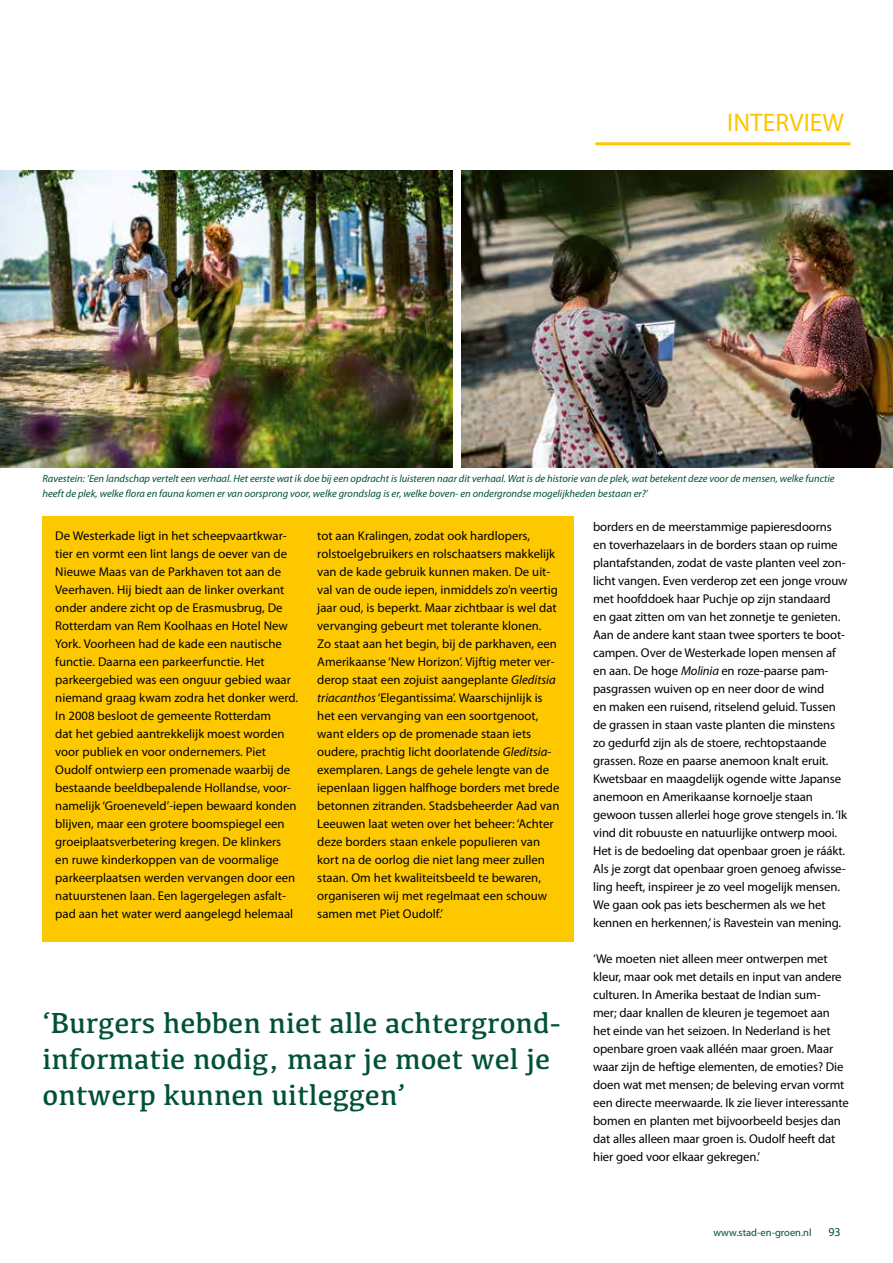
<style>
.page{position:relative;width:893px;height:1263px;background:#fff}
.page>*{position:absolute;margin:0;border:0;box-sizing:border-box;transform-origin:0 0}
.t1{font:30px/36px "Kefa";color:#005139}
.t2{font:25.5px "Myriad Pro";color:#fdc500}
.t3{font:12.75px/18px "Myriad Pro";letter-spacing:-.005em;color:#000}
.t4{font:12px "Myriad Pro";color:#005139}
.t5{font:italic 10.5px/15px "Myriad Pro";color:#005139}
.t6{font:10.5px "Myriad Pro";color:#005139}
.s1{font-style:italic}
</style>
<div class="page">
<hr style="left:595px;top:142px;width:255px;height:3px;background:#fec800">
<div style="left:43px;top:516px;width:531px;height:426px;background:#fec800"></div>
<img style="left:0;top:170px;width:453px;height:297px">
<img style="left:462px;top:170px;width:431px;height:297px">
<h2 class="t2" style="left:727px;top:107px;width:118px">INTERVIEW</h2>
<p class="t5" style="left:43px;top:470px;width:794px">Ravestein: ‘Een landschap vertelt een verhaal. Het eerste wat ik doe bij een opdracht is luisteren naar dit verhaal. Wat is de historie van de plek, wat betekent deze voor de mensen, welke functie heeft de plek, welke flora en fauna komen er van oorsprong voor, welke grondslag is er, welke boven- en ondergrondse mogelijkheden bestaan er?’</p>
<p class="t3" style="left:55px;top:527px;width:244px">De Westerkade ligt in het scheepvaartkwar&shy;tier en vormt een lint langs de oever van de Nieuwe Maas van de Parkhaven tot aan de Veerhaven. Hij biedt aan de linker overkant onder andere zicht op de Erasmusbrug, De Rotterdam van Rem Koolhaas en Hotel New York. Voorheen had de kade een nautische functie. Daarna een parkeerfunctie. Het parkeergebied was een onguur gebied waar niemand graag kwam zodra het donker werd.<br>In 2008 besloot de gemeente Rotterdam<br>dat het gebied aantrekkelijk moest worden voor publiek en voor ondernemers. Piet Oudolf ontwierp een promenade waarbij de bestaande beeldbepalende Hollandse, voor&shy;namelijk ‘Groeneveld’-iepen bewaard konden blijven, maar een grotere boomspiegel een groeiplaatsverbetering kregen. De klinkers<br>en ruwe kinderkoppen van de voormalige parkeerplaatsen werden vervangen door een natuurstenen laan. Een lagergelegen asfalt&shy;pad aan het water werd aangelegd helemaal</p>
<p class="t3" style="left:317px;top:527px;width:244px">tot aan Kralingen, zodat ook hardlopers, rolstoelgebruikers en rolschaatsers makkelijk van de kade gebruik kunnen maken. De uit&shy;val van de oude iepen, inmiddels zo’n veertig jaar oud, is beperkt. Maar zichtbaar is wel dat vervanging gebeurt met tolerante klonen.<br>Zo staat aan het begin, bij de parkhaven, een Amerikaanse ‘New Horizon’. Vijftig meter ver&shy;derop staat een zojuist aangeplante <span class="s1">Gleditsia triacanthos</span> ‘Elegantissima’. Waarschijnlijk is het een vervanging van een soortgenoot, want elders op de promenade staan iets oudere, prachtig licht doorlatende <span class="s1">Gleditsia&shy;</span>exemplaren. Langs de gehele lengte van de iepenlaan liggen halfhoge borders met brede betonnen zitranden. Stadsbeheerder Aad van Leeuwen laat weten over het beheer: ‘Achter deze borders staan enkele populieren van kort na de oorlog die niet lang meer zullen staan. Om het kwaliteitsbeeld te bewaren, organiseren wij met regelmaat een schouw samen met Piet Oudolf.’</p>
<h1 class="t1" style="left:43px;top:1004px;width:520px">‘Burgers hebben niet alle achtergrond&shy;informatie nodig, maar je moet wel je ontwerp kunnen uitleggen’</h1>
<p class="t3" style="left:593px;top:518px;width:256px">borders en de meerstammige papieresdoorns en toverhazelaars in de borders staan op ruime plantafstanden, zodat de vaste planten veel zon&shy;licht vangen. Even verderop zet een jonge vrouw met hoofddoek haar Puchje op zijn standaard<br>en gaat zitten om van het zonnetje te genieten.<br>Aan de andere kant staan twee sporters te boot&shy;campen. Over de Westerkade lopen mensen af en aan. De hoge <span class="s1">Molinia</span> en roze-paarse pam&shy;pasgrassen wuiven op en neer door de wind<br>en maken een ruisend, ritselend geluid. Tussen de grassen in staan vaste planten die minstens zo gedurfd zijn als de stoere, rechtopstaande grassen. Roze en paarse anemoon knalt eruit.<br>Kwetsbaar en maagdelijk ogende witte Japanse anemoon en Amerikaanse kornoelje staan gewoon tussen allerlei hoge grove stengels in. ‘Ik vind dit robuuste en natuurlijke ontwerp mooi.<br>Het is de bedoeling dat openbaar groen je ráákt.<br>Als je zorgt dat openbaar groen genoeg afwisse&shy;ling heeft, inspireer je zo veel mogelijk mensen.<br>We gaan ook pas iets beschermen als we het kennen en herkennen,’ is Ravestein van mening.</p>
<p class="t3" style="left:593px;top:950px;width:257px">‘We moeten niet alleen meer ontwerpen met kleur, maar ook met details en input van andere culturen. In Amerika bestaat de Indian sum-<br>mer; daar knallen de kleuren je tegemoet aan het einde van het seizoen. In Nederland is het openbare groen vaak alléén maar groen. Maar waar zijn de heftige elementen, de emoties? Die doen wat met mensen; de beleving ervan vormt een directe meerwaarde. Ik zie liever interessante bomen en planten met bijvoorbeeld besjes dan dat alles alleen maar groen is. Oudolf heeft dat hier goed voor elkaar gekregen.’</p>
<p class="t6" style="left:713px;top:1226px;width:100px">www.stad-en-groen.nl</p>
<p class="t4" style="left:828px;top:1224px;width:14px">93</p>
</div>
